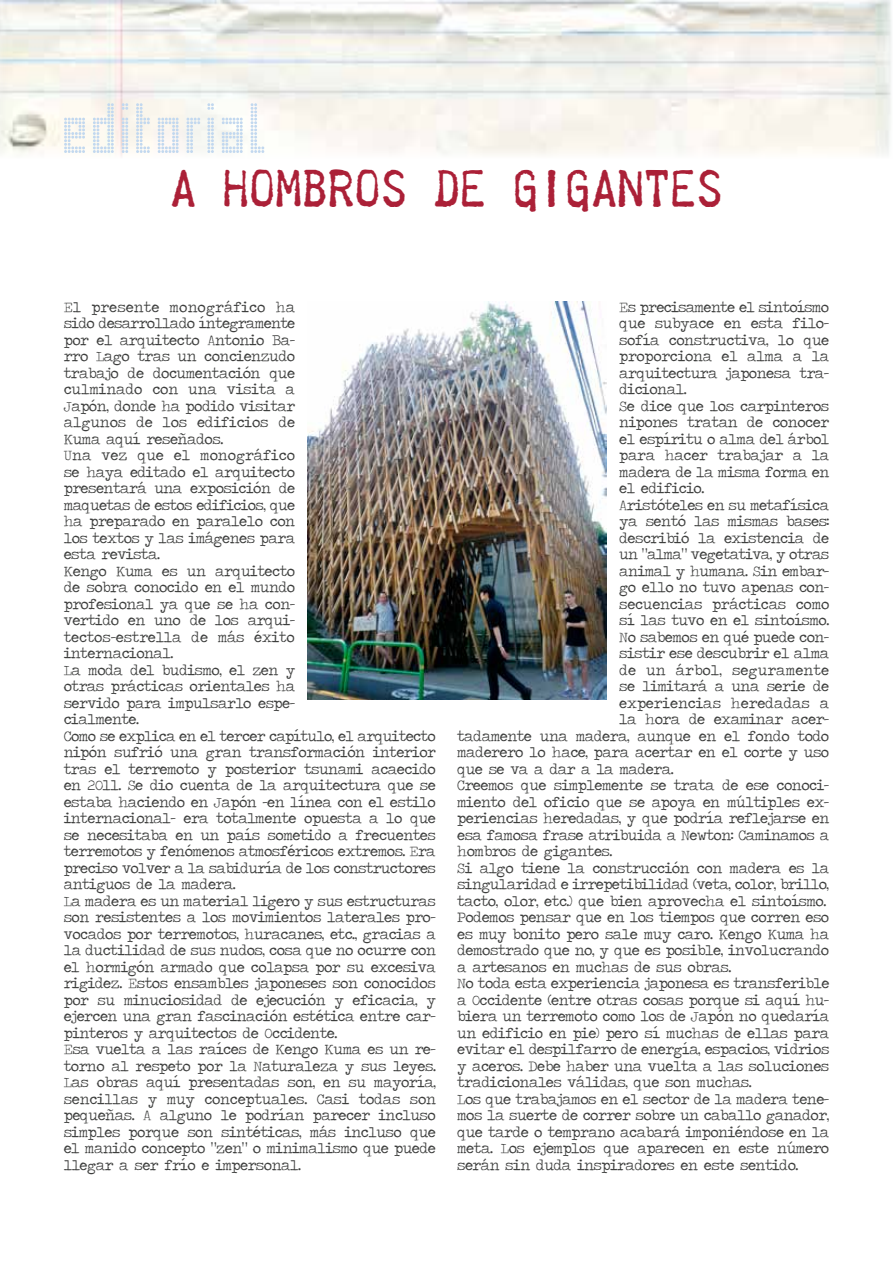
<style>
.page{position:relative;width:893px;height:1263px;background:#fff}
.page>*{position:absolute;margin:0;border:0;box-sizing:border-box;transform-origin:0 0}
.t1{font:72px "Pop Led";color:#c2d8ef}
.t2{font:45px "Telegraphem";color:#ab2037}
.t3{font:15px/16.5px "Traveling Typewriter";letter-spacing:-.03em;color:#3e3f3e}
.t4{font:15px "Traveling Typewriter";letter-spacing:-.005em;color:#3e3f3e}
.t5{font:15px "Traveling Typewriter";letter-spacing:.005em;color:#3e3f3e}
</style>
<div class="page">
<img style="left:0;top:0;width:892px;height:156px">
<img style="left:308px;top:301px;width:298px;height:398px">
<h1 class="t1" style="left:64px;top:89px;width:210px">editorial</h1>
<h2 class="t2" style="left:170px;top:156px;width:554px">A HOMBROS DE GIGANTES</h2>
<p class="t3" style="left:64px;top:298px;width:374px">El presente monográfico ha<br>sido desarrollado íntegramente<br>por el arquitecto Antonio Ba-<br>rro Lago tras un concienzudo<br>trabajo de documentación que<br>culminado con una visita a<br>Japón, donde ha podido visitar<br>algunos de los edificios de<br>Kuma aquí reseñados.<br>Una vez que el monográfico<br>se haya editado el arquitecto<br>presentará una exposición de<br>maquetas de estos edificios, que<br>ha preparado en paralelo con<br>los textos y las imágenes para<br>esta revista.<br>Kengo Kuma es un arquitecto<br>de sobra conocido en el mundo<br>profesional ya que se ha con-<br>vertido en uno de los arqui-<br>tectos-estrella de más éxito<br>internacional.<br>La moda del budismo, el zen y<br>otras prácticas orientales ha<br>servido para impulsarlo espe-<br>cialmente.<br>Como se explica en el tercer capítulo, el arquitecto nipón sufrió una gran transformación interior tras el terremoto y posterior tsunami acaecido en 2011. Se dio cuenta de la arquitectura que se estaba haciendo en Japón -en línea con el estilo internacional- era totalmente opuesta a lo que se necesitaba en un país sometido a frecuentes terremotos y fenómenos atmosféricos extremos. Era preciso volver a la sabiduría de los constructores antiguos de la madera.<br>La madera es un material ligero y sus estructuras son resistentes a los movimientos laterales pro&shy;vocados por terremotos, huracanes, etc., gracias a la ductilidad de sus nudos, cosa que no ocurre con el hormigón armado que colapsa por su excesiva rigidez. Estos ensambles japoneses son conocidos por su minuciosidad de ejecución y eficacia, y ejercen una gran fascinación estética entre car&shy;pinteros y arquitectos de Occidente.<br>Esa vuelta a las raíces de Kengo Kuma es un re&shy;torno al respeto por la Naturaleza y sus leyes.<br>Las obras aquí presentadas son, en su mayoría, sencillas y muy conceptuales. Casi todas son pequeñas. A alguno le podrían parecer incluso simples porque son sintéticas, más incluso que el manido concepto “zen” o minimalismo que puede llegar a ser frío e impersonal.</p>
<p class="t3" style="left:619px;top:298px;width:211px">Es precisamente el sintoísmo</p>
<p class="t3" style="left:619px;top:315px;width:211px">que subyace en esta filo-</p>
<p class="t3" style="left:619px;top:331px;width:211px">sofía constructiva, lo que</p>
<p class="t3" style="left:619px;top:348px;width:212px">proporciona el alma a la</p>
<p class="t3" style="left:619px;top:364px;width:212px">arquitectura japonesa tra-</p>
<p class="t3" style="left:619px;top:381px;width:69px">dicional.</p>
<p class="t3" style="left:619px;top:397px;width:211px">Se dice que los carpinteros</p>
<p class="t3" style="left:619px;top:414px;width:211px">nipones tratan de conocer</p>
<p class="t3" style="left:619px;top:430px;width:211px">el espíritu o alma del árbol</p>
<p class="t3" style="left:619px;top:447px;width:212px">para hacer trabajar a la</p>
<p class="t3" style="left:619px;top:463px;width:212px">madera de la misma forma en</p>
<p class="t3" style="left:619px;top:480px;width:86px">el edificio.</p>
<p class="t3" style="left:619px;top:496px;width:211px">Aristóteles en su metafísica</p>
<p class="t3" style="left:619px;top:513px;width:212px">ya sentó las mismas bases:</p>
<p class="t3" style="left:619px;top:529px;width:211px">describió la existencia de</p>
<p class="t3" style="left:619px;top:546px;width:211px">un “alma” vegetativa, y otras</p>
<p class="t3" style="left:619px;top:562px;width:211px">animal y humana. Sin embar-</p>
<p class="t3" style="left:619px;top:579px;width:212px">go ello no tuvo apenas con-</p>
<p class="t3" style="left:619px;top:595px;width:212px">secuencias prácticas como</p>
<p class="t3" style="left:619px;top:612px;width:212px">sí las tuvo en el sintoísmo.</p>
<p class="t3" style="left:619px;top:628px;width:212px">No sabemos en qué puede con-</p>
<p class="t3" style="left:619px;top:645px;width:212px">sistir ese descubrir el alma</p>
<p class="t5" style="left:619px;top:660px;width:211px">de un árbol, seguramente</p>
<p class="t3" style="left:619px;top:678px;width:212px">se limitará a una serie de</p>
<p class="t4" style="left:619px;top:693px;width:212px">experiencias heredadas a</p>
<p class="t3" style="left:619px;top:711px;width:211px">la hora de examinar acer-</p>
<p class="t3" style="left:457px;top:727px;width:374px">tadamente una madera, aunque en el fondo todo</p>
<p class="t3" style="left:457px;top:744px;width:374px">maderero lo hace, para acertar en el corte y uso</p>
<p class="t3" style="left:457px;top:760px;width:218px">que se va a dar a la madera.</p>
<p class="t3" style="left:457px;top:777px;width:374px">Creemos que simplemente se trata de ese conoci-</p>
<p class="t3" style="left:457px;top:793px;width:373px">miento del oficio que se apoya en múltiples ex-</p>
<p class="t3" style="left:457px;top:810px;width:374px">periencias heredadas, y que podría reflejarse en</p>
<p class="t3" style="left:457px;top:826px;width:374px">esa famosa frase atribuida a Newton: Caminamos a</p>
<p class="t3" style="left:457px;top:843px;width:157px">hombros de gigantes.</p>
<p class="t3" style="left:457px;top:859px;width:374px">Si algo tiene la construcción con madera es la</p>
<p class="t3" style="left:457px;top:876px;width:373px">singularidad e irrepetibilidad (veta, color, brillo,</p>
<p class="t3" style="left:457px;top:892px;width:371px">tacto, olor, etc.) que bien aprovecha el sintoísmo.</p>
<p class="t3" style="left:457px;top:909px;width:374px">Podemos pensar que en los tiempos que corren eso</p>
<p class="t3" style="left:457px;top:925px;width:374px">es muy bonito pero sale muy caro. Kengo Kuma ha</p>
<p class="t3" style="left:457px;top:942px;width:374px">demostrado que no, y que es posible, involucrando</p>
<p class="t3" style="left:457px;top:958px;width:275px">a artesanos en muchas de sus obras.</p>
<p class="t3" style="left:457px;top:975px;width:374px">No toda esta experiencia japonesa es transferible</p>
<p class="t3" style="left:457px;top:991px;width:374px">a Occidente (entre otras cosas porque si aquí hu-</p>
<p class="t3" style="left:457px;top:1008px;width:373px">biera un terremoto como los de Japón no quedaría</p>
<p class="t3" style="left:457px;top:1024px;width:374px">un edificio en pie) pero sí muchas de ellas para</p>
<p class="t3" style="left:457px;top:1041px;width:374px">evitar el despilfarro de energía, espacios, vidrios</p>
<p class="t3" style="left:457px;top:1057px;width:374px">y aceros. Debe haber una vuelta a las soluciones</p>
<p class="t3" style="left:457px;top:1074px;width:296px">tradicionales válidas, que son muchas.</p>
<p class="t3" style="left:457px;top:1090px;width:374px">Los que trabajamos en el sector de la madera tene-</p>
<p class="t3" style="left:457px;top:1107px;width:374px">mos la suerte de correr sobre un caballo ganador,</p>
<p class="t3" style="left:457px;top:1123px;width:374px">que tarde o temprano acabará imponiéndose en la</p>
<p class="t3" style="left:457px;top:1140px;width:373px">meta. Los ejemplos que aparecen en este número</p>
<p class="t3" style="left:457px;top:1156px;width:343px">serán sin duda inspiradores en este sentido.</p>
</div>
